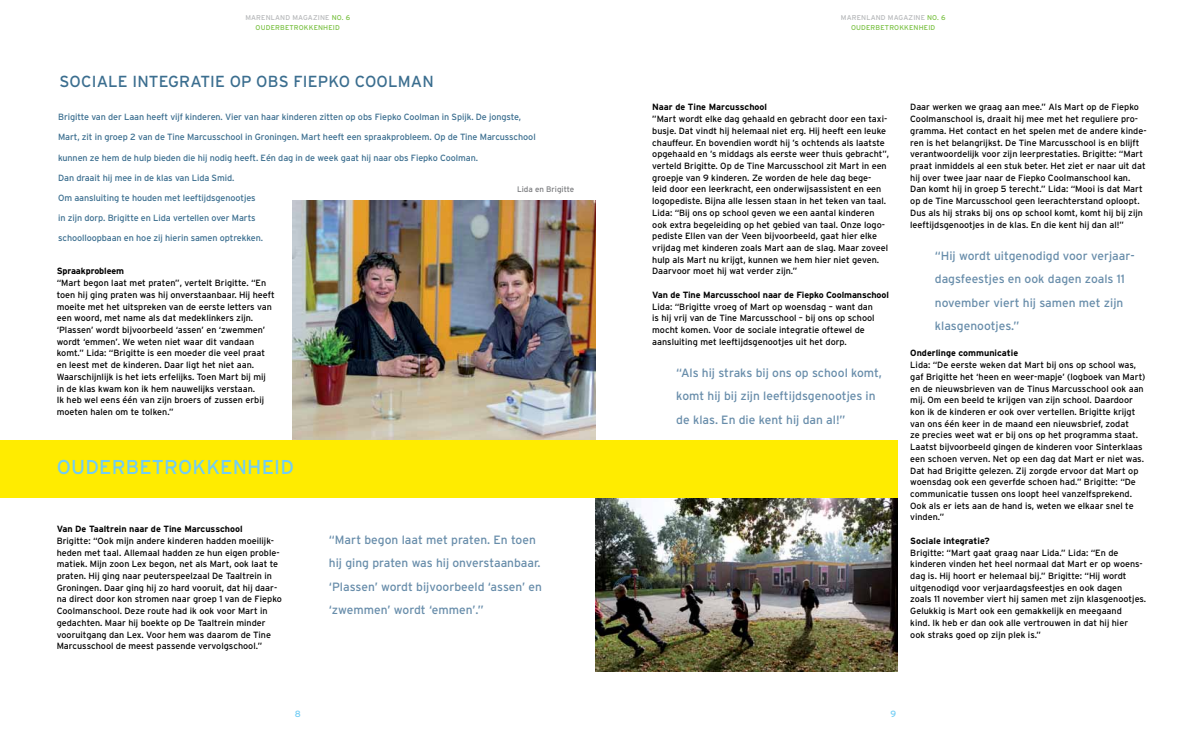
<style>
.page{position:relative;width:1191px;height:738px;background:#fff}
.page>*{position:absolute;margin:0;border:0;box-sizing:border-box;transform-origin:0 0}
.t1{font:20px "Interstate";color:#72cdf4}
.t2{font:16px "Interstate";letter-spacing:.01em;color:#3b6e8f}
.t3{font:12px/23.4px "Interstate";color:#688daa}
.t4{font:9px/11.7px "Interstate";color:#000}
.t5{font:9px "Interstate";letter-spacing:-.01em;color:#3b6e8f}
.t6{font:700 9px "Interstate";letter-spacing:-.005em;color:#000}
.t7{font:9px "Interstate";color:#72cdf4}
.t8{font:8px "Interstate";color:#797a7d}
.t9{font:7px "Interstate";letter-spacing:.02em;color:#b6b8ba}
.t10{font:7px "Interstate";letter-spacing:.02em;color:#7ac143}
.s1{color:#7ac143}
</style>
<div class="page">
<img style="left:595px;top:497px;width:302px;height:174px">
<img style="left:292px;top:200px;width:303px;height:239px">
<div style="left:0;top:439px;width:897px;height:58px;background:#ffec00"></div>
<p class="t9" style="left:245px;top:13px;width:106px">Marenland Magazine <span class="s1">no. 6</span></p>
<p class="t9" style="left:841px;top:13px;width:106px">Marenland Magazine <span class="s1">no. 6</span></p>
<p class="t10" style="left:256px;top:24px;width:6px">OUDER</p>
<p class="t10" style="left:280px;top:24px;width:20px">BETROKKENHEID</p>
<p class="t10" style="left:851px;top:24px;width:6px">OUDER</p>
<p class="t10" style="left:875px;top:24px;width:20px">BETROKKENHEID</p>
<h2 class="t2" style="left:60px;top:72px;width:376px">Sociale integratie op obs Fiepko Coolman</h2>
<p class="t5" style="left:58px;top:112px;width:464px">Brigitte van der Laan heeft vijf kinderen. Vier van haar kinderen zitten op obs Fiepko Coolman in Spijk. De jongste,</p>
<p class="t5" style="left:58px;top:132px;width:479px">Mart, zit in groep 2 van de Tine Marcusschool in Groningen. Mart heeft een spraakprobleem. Op de Tine Marcusschool</p>
<p class="t5" style="left:58px;top:152px;width:421px">kunnen ze hem de hulp bieden die hij nodig heeft. Eén dag in de week gaat hij naar obs Fiepko Coolman.</p>
<p class="t5" style="left:58px;top:172px;width:178px">Dan draait hij mee in de klas van Lida Smid.</p>
<p class="t5" style="left:58px;top:192px;width:199px">Om aansluiting te houden met leeftijdsgenootjes</p>
<p class="t5" style="left:58px;top:212px;width:199px">in zijn dorp. Brigitte en Lida vertellen over Marts</p>
<p class="t5" style="left:58px;top:232px;width:206px">schoolloopbaan en hoe zij hierin samen optrekken.</p>
<p class="t8" style="left:517px;top:185px;width:59px">Lida en Brigitte</p>
<p class="t6" style="left:57px;top:266px;width:69px">Spraakprobleem</p>
<p class="t4" style="left:57px;top:277px;width:219px">“Mart begon laat met praten”, vertelt Brigitte. “En toen hij ging praten was hij onverstaanbaar. H ij heeft moeite met het uitspreken van de eerste letters van een woord, met name als dat medeklinkers zijn. ‘Plassen’ wordt bijvoorbeeld ‘assen’ en ‘zwemmen’ wordt ‘emmen’. We weten niet waar dit vandaan komt.” Lida: “Brigitte is een moeder die veel praat en leest met de kinderen. Daar ligt het niet aan.<br>Waarschijnlijk is het iets erfelijks. Toen Mart bij mij in de klas kwam kon ik hem nauwelijks verstaan.<br>I k heb wel eens één van zijn broers of zussen erbij moeten halen om te tolken.”</p>
<h1 class="t1" style="left:57px;top:455px;width:15px">OUDER</h1>
<h1 class="t1" style="left:126px;top:455px;width:53px">BETROKKENHEID</h1>
<p class="t6" style="left:57px;top:523px;width:187px">Van De Taaltrein naar de Tine Marcusschool</p>
<p class="t4" style="left:57px;top:534px;width:227px">Brigitte: “Ook mijn andere kinderen hadden moeilijk&shy;heden met taal. Allemaal hadden ze hun eigen proble&shy;matiek. Mijn zoon Lex begon, net als Mart, ook laat te praten. H ij ging naar peuterspeelzaal De Taaltrein in Groningen. Daar ging hij zo hard vooruit, dat hij daar&shy;na direct door kon stromen naar groep 1 van de Fiepko Coolmanschool. Deze route had ik ook voor Mart in gedachten. Maar hij boekte op De Taaltrein minder vooruitgang dan Lex. Voor hem was daarom de Tine Marcusschool de meest passende vervolgschool.”</p>
<h3 class="t3" style="left:329px;top:527px;width:214px">“Mart begon laat met praten. En toen hij ging praten was hij onverstaanbaar. ‘Plassen’ wordt bijvoorbeeld ‘assen’ en ‘zwemmen’ wordt ‘emmen’.”</h3>
<p class="t6" style="left:652px;top:102px;width:116px">Naar de Tine Marcusschool</p>
<p class="t4" style="left:652px;top:113px;width:238px">”Mart wordt elke dag gehaald en gebracht door een taxi&shy;busje. Dat vindt hij helemaal niet erg. H ij heeft een leuke chauffeur. En bovendien wordt hij ’s ochtends als laatste opgehaald en ’s middags als eerste weer thuis gebracht”, verteld Brigitte. Op de Tine Marcusschool zit Mart in een groepje van 9 kinderen. Ze worden de hele dag bege-<br>leid door een leerkracht, een onderwijsassistent en een logopediste. Bijna alle lessen staan in het teken van taal.<br>Lida: “Bij ons op school geven we een aantal kinderen ook extra begeleiding op het gebied van taal. Onze logo&shy;pediste Ellen van der Veen bijvoorbeeld, gaat hier elke vrijdag met kinderen zoals Mart aan de slag. Maar zoveel hulp als Mart nu krijgt, kunnen we hem hier niet geven.<br>Daarvoor moet hij wat verder zijn.”</p>
<p class="t6" style="left:652px;top:289px;width:238px">Van de Tine Marcusschool naar de Fiepko Coolmanschool</p>
<p class="t4" style="left:652px;top:300px;width:224px">Lida: “Brigitte vroeg of Mart op woensdag – want dan is hij vrij van de Tine Marcusschool – bij ons op school mocht komen. Voor de sociale integratie oftewel de aansluiting met leeftijdsgenootjes uit het dorp.</p>
<h3 class="t3" style="left:676px;top:360px;width:207px">“Als hij straks bij ons op school komt, komt hij bij zijn leeftijdsgenootjes in de klas. En die kent hij dan al!”</h3>
<p class="t4" style="left:910px;top:101px;width:238px">Daar werken we graag aan mee.” Als Mart op de Fiepko Coolmanschool is, draait hij mee met het reguliere pro&shy;gramma. Het contact en het spelen met de andere kinde&shy;ren is het belangrijkst. De Tine Marcusschool is en blijft verantwoordelijk voor zijn leerprestaties. Brigitte: “Mart praat inmiddels al een stuk beter. Het ziet er naar uit dat hij over twee jaar naar de Fiepko Coolmanschool kan.<br>Dan komt hij in groep 5 terecht.” Lida: “Mooi is dat Mart op de Tine Marcusschool geen leerachterstand oploopt.<br>Dus als hij straks bij ons op school komt, komt hij bij zijn leeftijdsgenootjes in de klas. En die kent hij dan al!”</p>
<h3 class="t3" style="left:934px;top:244px;width:201px">“H ij wordt uitgenodigd voor verjaar&shy;dagsfeestjes en ook dagen zoals 11 november viert hij samen met zijn klasgenootjes.”</h3>
<p class="t6" style="left:910px;top:348px;width:110px">Onderlinge communicatie</p>
<p class="t4" style="left:910px;top:359px;width:236px">Lida: “De eerste weken dat Mart bij ons op school was, gaf Brigitte het ‘heen en weer-mapje’ (logboek van Mart) en de nieuwsbrieven van de Tinus Marcusschool ook aan mij. Om een beeld te krijgen van zijn school. Daardoor kon ik de kinderen er ook over vertellen. Brigitte krijgt van ons één keer in de maand een nieuwsbrief, zodat<br>ze precies weet wat er bij ons op het programma staat.<br>Laatst bijvoorbeeld gingen de kinderen voor Sinterklaas een schoen verven. Net op een dag dat Mart er niet was.<br>Dat had Brigitte gelezen. Zij zorgde ervoor dat Mart op woensdag ook een geverfde schoen had.” Brigitte: “De communicatie tussen ons loopt heel vanzelfsprekend.<br>Ook als er iets aan de hand is, weten we elkaar snel te vinden.”</p>
<p class="t6" style="left:910px;top:535px;width:81px">Sociale integratie?</p>
<p class="t4" style="left:910px;top:546px;width:237px">Brigitte: “Mart gaat graag naar Lida.” Lida: “En de kinderen vinden het heel normaal dat Mart er op woens&shy;dag is. H ij hoort er helemaal bij.” Brigitte: “H ij wordt uitgenodigd voor verjaardagsfeestjes en ook dagen<br>zoals 11 november viert hij samen met zijn klasgenootjes.<br>Gelukkig is Mart ook een gemakkelijk en meegaand<br>kind. I k heb er dan ook alle vertrouwen in dat hij hier<br>ook straks goed op zijn plek is.”</p>
<p class="t7" style="left:295px;top:708px;width:8px">8</p>
<p class="t7" style="left:890px;top:708px;width:7px">9</p>
</div>
